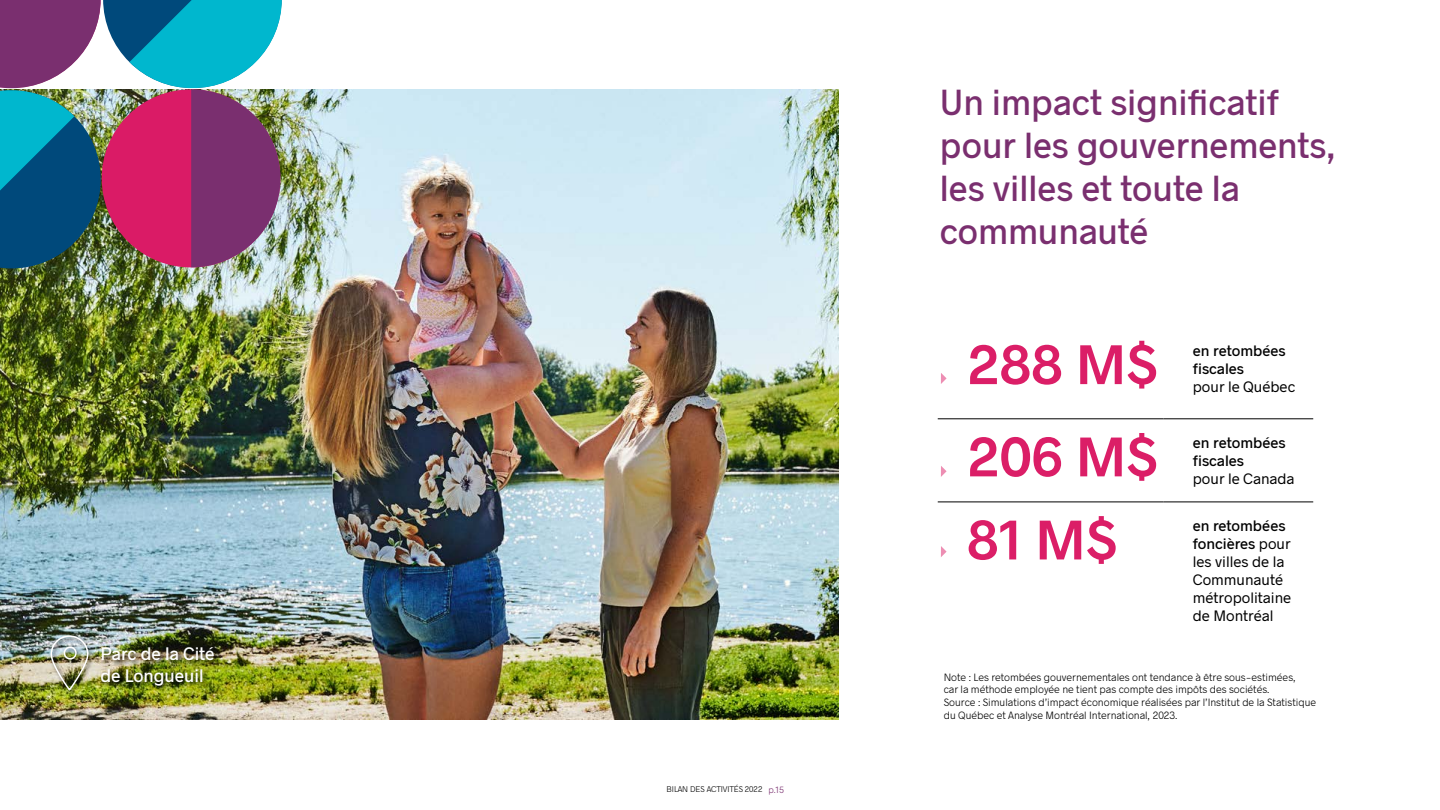
<style>
.page{position:relative;width:1440px;height:810px;background:#fff}
.page>*{position:absolute;margin:0;border:0;box-sizing:border-box;transform-origin:0 0}
.t1{font:600 56.25px "Radnika";color:#db1e67}
.t2{font:500 36px/43.2px "Radnika";color:#7a2f6f}
.t3{font:500 18px/21.6px "Radnika";color:#fff}
.t4{font:15px/18px "Radnika";color:#000}
.t5{font:500 15px/18px "Radnika";color:#000}
.t6{font:300 10.5px/12.6px "Radnika";color:#000}
.t7{font:300 8.25px "Radnika";letter-spacing:-.01em;color:#000}
.s1{font-size:9px;color:#7a2f6f}
.s2{font-weight:500}
</style>
<div class="page">
<hr style="left:938px;top:418px;width:226px;height:1px;background:#000">
<hr style="left:1164px;top:418px;width:149px;height:1px;background:#000">
<hr style="left:938px;top:502px;width:226px;height:1px;background:#000">
<hr style="left:1164px;top:502px;width:149px;height:1px;background:#000">
<svg style="left:941px;top:373px;width:6px;height:11px"></svg>
<svg style="left:941px;top:466px;width:6px;height:11px"></svg>
<svg style="left:941px;top:546px;width:6px;height:11px"></svg>
<img style="left:0;top:90px;width:838px;height:630px">
<img style="left:0;top:0;width:291px;height:276px">
<div style="left:49px;top:634px;width:171px;height:63px;background:#000;opacity:.75"></div>
<img style="left:50px;top:635px;width:39px;height:57px">
<h3 class="t3" style="left:100px;top:642px;width:116px">Parc de la Cité de Longueuil</h3>
<p class="t7" style="left:667px;top:784px;width:119px">BILAN DES ACTIVITÉS 2022 <span class="s1">p.15</span></p>
<h2 class="t2" style="left:940px;top:79px;width:398px">Un impact significatif pour les gouvernements, les villes et toute la communauté</h2>
<h1 class="t1" style="left:967px;top:325px;width:192px">288 M$</h1>
<h3 class="t5" style="left:1193px;top:341px;width:94px">en retombées fiscales</h3>
<h3 class="t4" style="left:1193px;top:377px;width:104px">pour le Québec</h3>
<h1 class="t1" style="left:967px;top:418px;width:192px">206 M$</h1>
<h3 class="t5" style="left:1193px;top:433px;width:94px">en retombées fiscales</h3>
<h3 class="t4" style="left:1193px;top:469px;width:103px">pour le Canada</h3>
<h1 class="t1" style="left:967px;top:501px;width:152px">81 M$</h1>
<h3 class="t4" style="left:1193px;top:516px;width:100px"><span class="s2">en retombées foncières</span> pour les villes de la<br>Communauté métropolitaine de Montréal</h3>
<p class="t6" style="left:944px;top:670px;width:374px">Note : Les retombées gouvernementales ont tendance à être sous-estimées,<br>car la méthode employée ne tient pas compte des impôts des sociétés.<br>Source : Simulations d’impact économique réalisées par l’Institut de la Statistique du Québec et Analyse Montréal International, 2023.</p>
</div>
